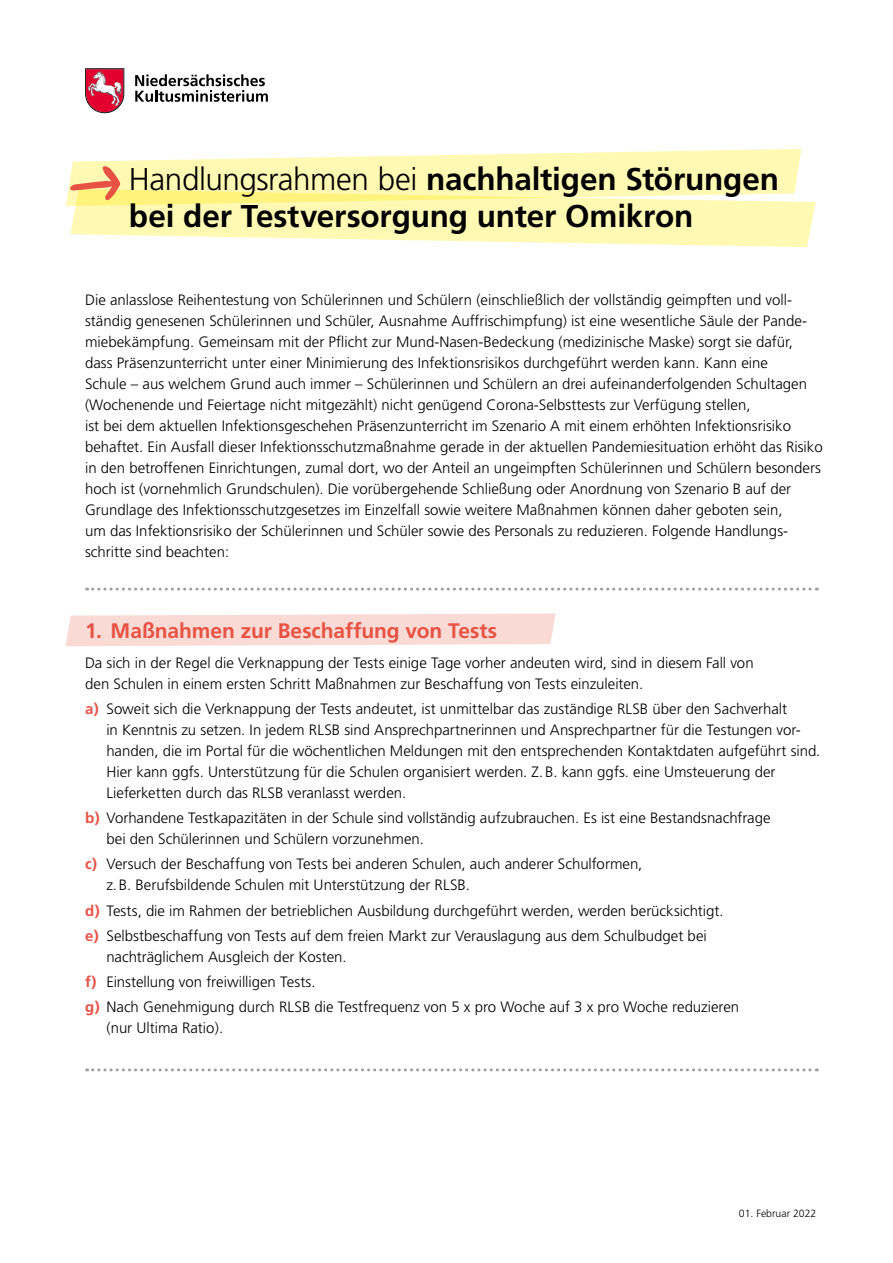
<style>
.page{position:relative;width:893px;height:1263px;background:#fff}
.page>*{position:absolute;margin:0;border:0;box-sizing:border-box;transform-origin:0 0}
.t1{font:700 31.5px/37.5px "Frutiger";letter-spacing:-.005em;color:#000}
.t2{font:700 21px "Frutiger";letter-spacing:-.005em;color:#e85245}
.t3{font:300 15px/21px "Frutiger";color:#000}
.t4{font:300 10.5px "Frutiger";color:#000}
.s1{font-weight:300}
.s2{font-weight:700;color:#e85245}
</style>
<div class="page">
<svg style="left:66px;top:613px;width:490px;height:33px;background:#f9ddd7"></svg>
<svg style="left:85px;top:68px;width:39px;height:45px"></svg>
<svg style="left:135px;top:74px;width:133px;height:28px"></svg>
<svg style="left:87px;top:588px;width:730px;height:3px"></svg>
<svg style="left:87px;top:1068px;width:730px;height:3px"></svg>
<svg style="left:66px;top:149px;width:750px;height:98px"></svg>
<h1 class="t1" style="left:129px;top:160px;width:651px"><span class="s1">Handlungsrahmen bei</span> nachhaltigen Störungen bei der Testversorgung unter Omikron</h1>
<p class="t3" style="left:85px;top:289px;width:739px">Die anlasslose Reihentestung von Schülerinnen und Schülern (einschließlich der vollständig geimpften und voll&shy;ständig genesenen Schülerinnen und Schüler, Ausnahme Auffrischimpfung) ist eine wesentliche Säule der Pande&shy;miebekämpfung. Gemeinsam mit der Pflicht zur Mund-Nasen-Bedeckung (medizinische Maske) sorgt sie dafür, dass Präsenzunterricht unter einer Minimierung des Infektionsrisikos durchgeführt werden kann. Kann eine<br>Schule – aus welchem Grund auch immer – Schülerinnen und Schülern an drei aufeinanderfolgenden Schultagen (Wochenende und Feiertage nicht mitgezählt) nicht genügend Corona-Selbsttests zur Verfügung stellen,<br>ist bei dem aktuellen Infektionsgeschehen Präsenzunterricht im Szenario A mit einem erhöhten Infektionsrisiko behaftet. Ein Ausfall dieser Infektionsschutzmaßnahme gerade in der aktuellen Pandemiesituation erhöht das Risiko in den betroffenen Einrichtungen, zumal dort, wo der Anteil an ungeimpften Schülerinnen und Schülern besonders hoch ist (vornehmlich Grundschulen). Die vorübergehende Schließung oder Anordnung von Szenario B auf der Grundlage des Infektionsschutzgesetzes im Einzelfall sowie weitere Maßnahmen können daher geboten sein,<br>um das Infektionsrisiko der Schülerinnen und Schüler sowie des Personals zu reduzieren. Folgende Handlungs&shy;schritte sind beachten:</p>
<h2 class="t2" style="left:85px;top:618px;width:413px">1. Maßnahmen zur Beschaffung von Tests</h2>
<p class="t3" style="left:85px;top:652px;width:670px">Da sich in der Regel die Verknappung der Tests einige Tage vorher andeuten wird, sind in diesem Fall von den Schulen in einem ersten Schritt Maßnahmen zur Beschaffung von Tests einzuleiten.</p>
<p class="t3" style="left:106px;top:698px;width:715px;text-indent:-21px"><span class="s2">a)</span> Soweit sich die Verknappung der Tests andeutet, ist unmittelbar das zuständige RLSB über den Sachverhalt<br>in Kenntnis zu setzen. In jedem RLSB sind Ansprechpartnerinnen und Ansprechpartner für die Testungen vor&shy;handen, die im Portal für die wöchentlichen Meldungen mit den entsprechenden Kontaktdaten aufgeführt sind.<br>Hier kann ggfs. Unterstützung für die Schulen organisiert werden. Z.B. kann ggfs. eine Umsteuerung der Lieferketten durch das RLSB veranlasst werden.</p>
<p class="t3" style="left:106px;top:808px;width:666px;text-indent:-21px"><span class="s2">b)</span> Vorhandene Testkapazitäten in der Schule sind vollständig aufzubrauchen. Es ist eine Bestandsnachfrage bei den Schülerinnen und Schülern vorzunehmen.</p>
<p class="t3" style="left:106px;top:854px;width:537px;text-indent:-21px"><span class="s2">c)</span> Versuch der Beschaffung von Tests bei anderen Schulen, auch anderer Schulformen, z.B. Berufsbildende Schulen mit Unterstützung der RLSB.</p>
<p class="t3" style="left:85px;top:898px;width:640px;line-height:25.2px"><span class="s2">d)</span> Tests, die im Rahmen der betrieblichen Ausbildung durchgeführt werden, werden berücksichtigt. <span class="s2">e)</span> Selbstbeschaffung von Tests auf dem freien Markt zur Verauslagung aus dem Schulbudget bei</p>
<p class="t3" style="left:85px;top:944px;width:656px;line-height:25.2px;text-indent:21px">nachträglichem Ausgleich der Kosten.<br><span class="s2">f)</span> Einstellung von freiwilligen Tests.<br><span class="s2">g)</span> Nach Genehmigung durch RLSB die Testfrequenz von 5 x pro Woche auf 3 x pro Woche reduzieren</p>
<p class="t3" style="left:106px;top:1018px;width:118px">(nur Ultima Ratio).</p>
<p class="t4" style="left:739px;top:1207px;width:79px">01. Februar 2022</p>
</div>
